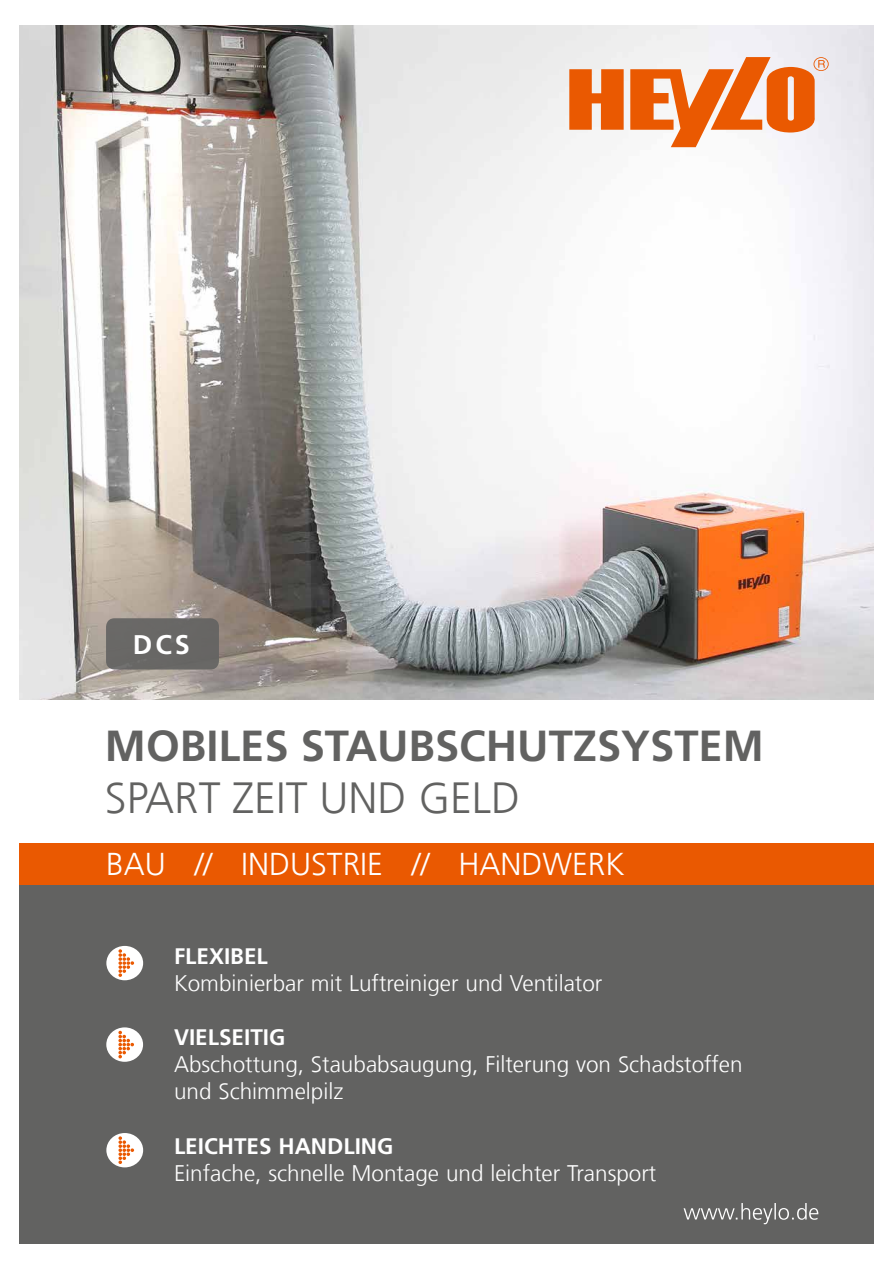
<style>
.page{position:relative;width:893px;height:1263px;background:#fff}
.page>*{position:absolute;margin:0;border:0;box-sizing:border-box;transform-origin:0 0}
.t1{font:700 43.5px "Frutiger LT Com";color:#626261}
.t2{font:300 43.5px "Frutiger LT Com";color:#626261}
.t3{font:300 31.5px "Frutiger LT Com";color:#fff}
.t4{font:700 27px "Frutiger LT Com";color:#fff}
.t5{font:300 22.5px/27px "Frutiger LT Com";color:#fff}
.t6{font:700 22.5px "Frutiger LT Com";color:#fff}
</style>
<div class="page">
<img style="left:19px;top:26px;width:855px;height:674px">
<div style="left:19px;top:851px;width:855px;height:393px;background:#626261"></div>
<div style="left:19px;top:842px;width:855px;height:42px;background:#ea5901"></div>
<div style="left:106px;top:946px;width:37px;height:34px;background:#fff;border-radius:50%"></div>
<svg style="left:118px;top:949px;width:16px;height:28px"></svg>
<div style="left:106px;top:1027px;width:37px;height:35px;background:#fff;border-radius:50%"></div>
<svg style="left:118px;top:1031px;width:16px;height:27px"></svg>
<div style="left:106px;top:1133px;width:37px;height:34px;background:#fff;border-radius:50%"></div>
<svg style="left:118px;top:1136px;width:16px;height:28px"></svg>
<svg style="left:569px;top:69px;width:55px;height:61px;background:#eb7127"></svg>
<svg style="left:630px;top:57px;width:199px;height:90px"></svg>
<div style="left:106px;top:618px;width:113px;height:51px;background:#626261;border-radius:9px"></div>
<svg style="left:684px;top:1203px;width:134px;height:21px"></svg>
<p class="t4" style="left:133px;top:629px;width:58px">DCS</p>
<h1 class="t1" style="left:105px;top:720px;width:660px">MOBILES STAUBSCHUTZSYSTEM</h1>
<h1 class="t2" style="left:105px;top:773px;width:417px">SPART ZEIT UND GELD</h1>
<h2 class="t3" style="left:106px;top:845px;width:520px">BAU // INDUSTRIE // HANDWERK</h2>
<p class="t6" style="left:174px;top:943px;width:95px">FLEXIBEL</p>
<p class="t5" style="left:174px;top:970px;width:430px">Kombinierbar mit Luftreiniger und Ventilator</p>
<p class="t6" style="left:174px;top:1024px;width:113px">VIELSEITIG</p>
<p class="t5" style="left:174px;top:1051px;width:570px">Abschottung, Staubabsaugung, Filterung von Schadstoffen und Schimmelpilz</p>
<p class="t6" style="left:174px;top:1132px;width:221px">LEICHTES HANDLING</p>
<p class="t5" style="left:174px;top:1159px;width:484px">Einfache, schnelle Montage und leichter Transport</p>
</div>
